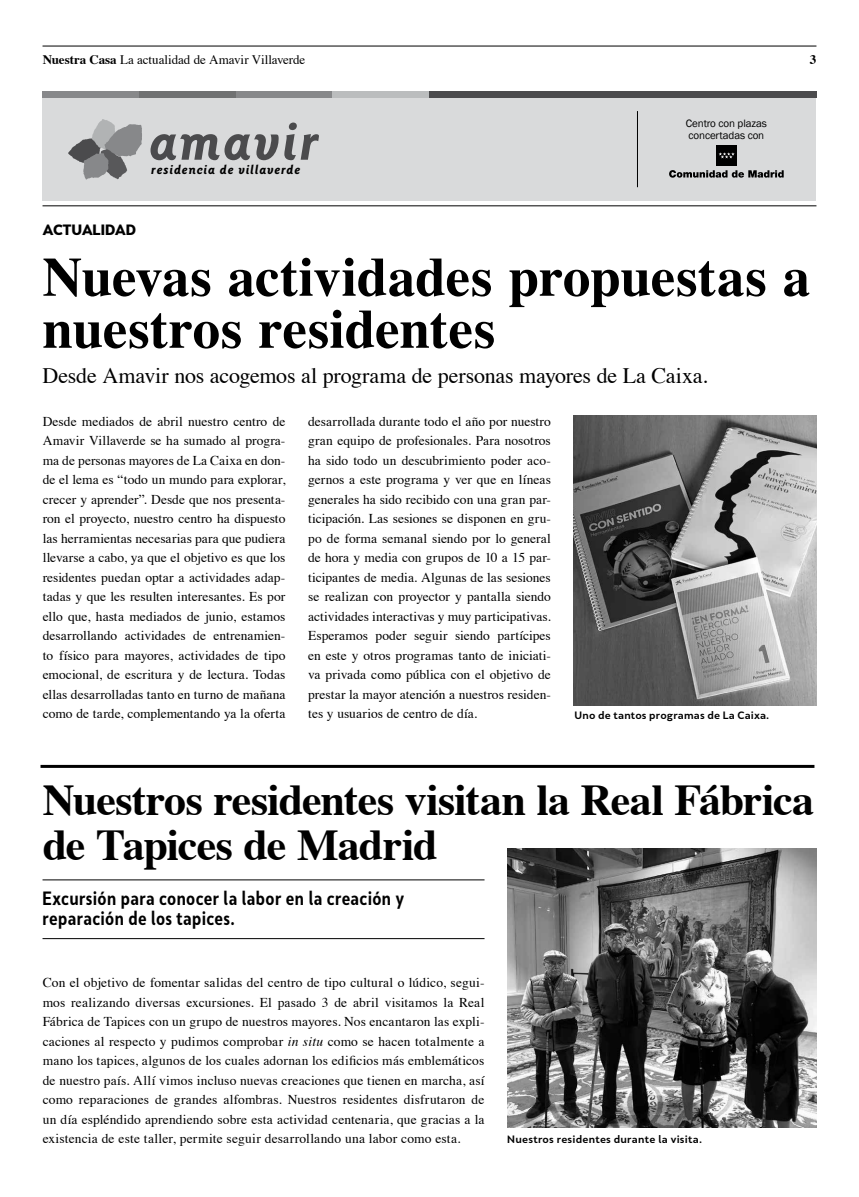
<style>
.page{position:relative;width:859px;height:1197px;background:#fff}
.page>*{position:absolute;margin:0;border:0;box-sizing:border-box;transform-origin:0 0}
.t1{font:700 55px/52px "Times";color:#000}
.t2{font:italic 700 51px "Goudy Sans BQ";letter-spacing:.055em;color:#4b4b4d}
.t3{font:700 44px/45px "Times";letter-spacing:-.02em;color:#000}
.t4{font:22px "Times";letter-spacing:-.005em;color:#000}
.t5{font:700 18px/20px "Skola Sans Cn";letter-spacing:.02em;color:#000}
.t6{font:900 14px "Skola Sans";color:#000}
.t7{font:13.5px/19.5px "Times";letter-spacing:.005em;color:#000;text-align:justify}
.t8{font:13px "Times";letter-spacing:-.005em;color:#000}
.t9{font:700 13px "Times";color:#000}
.t10{font:italic 700 12.5px "Goudy Sans BQ";letter-spacing:.075em;color:#000}
.t11{font:11px/12px "Franklin Gothic";letter-spacing:-.01em;color:#000}
.t12{font:700 10px "Skola Sans";letter-spacing:.015em;color:#000}
.s1{font-weight:700}
.s2{font-style:italic}
</style>
<div class="page">
<div style="left:43px;top:93px;width:773px;height:107px;background:#d9dadb"></div>
<img style="left:507px;top:848px;width:309px;height:278px">
<hr style="left:41px;top:764px;width:773px;height:3px;background:#000">
<img style="left:574px;top:415px;width:242px;height:290px">
<hr style="left:43px;top:879px;width:441px;height:1px;background:#000">
<hr style="left:43px;top:938px;width:441px;height:1px;background:#000">
<hr style="left:637px;top:111px;width:1px;height:76px;background:#000">
<div style="left:43px;top:91px;width:96px;height:6px;background:#87888a"></div>
<div style="left:139px;top:91px;width:97px;height:6px;background:#707172"></div>
<div style="left:236px;top:91px;width:97px;height:6px;background:#87888a"></div>
<div style="left:332px;top:91px;width:97px;height:6px;background:#bbbdbe"></div>
<div style="left:429px;top:91px;width:387px;height:6px;background:#4b4b4d"></div>
<div style="left:716px;top:145px;width:21px;height:21px;background:#000"></div>
<svg style="left:719px;top:152px;width:16px;height:6px"></svg>
<svg style="left:669px;top:170px;width:115px;height:8px"></svg>
<hr style="left:43px;top:205px;width:773px;height:1px;background:#000">
<svg style="left:68px;top:119px;width:74px;height:61px"></svg>
<hr style="left:43px;top:46px;width:773px;height:1px;background:#000">
<p class="t8" style="left:43px;top:47px;width:264px"><span class="s1">Nuestra Casa</span> La actualidad de Amavir Villaverde</p>
<p class="t9" style="left:810px;top:47px;width:8px">3</p>
<h2 class="t2" style="left:149px;top:112px;width:171px">amavir</h2>
<p class="t10" style="left:151px;top:162px;width:150px">residencia de villaverde</p>
<p class="t6" style="left:43px;top:221px;width:95px">ACTUALIDAD</p>
<p class="t11" style="left:686px;top:117px;width:82px">Centro con plazas concertadas con</p>
<h1 class="t1" style="left:43px;top:245px;width:769px">Nuevas actividades propuestas a nuestros residentes</h1>
<h3 class="t4" style="left:43px;top:355px;width:667px">Desde Amavir nos acogemos al programa de personas mayores de La Caixa.</h3>
<p class="t7" style="left:43px;top:410px;width:244px">Desde mediados de abril nuestro centro de Amavir Villaverde se ha sumado al progra&shy;ma de personas mayores de La Caixa en don&shy;de el lema es “todo un mundo para explorar, crecer y aprender”. Desde que nos presenta&shy;ron el proyecto, nuestro centro ha dispuesto las herramientas necesarias para que pudiera llevarse a cabo, ya que el objetivo es que los residentes puedan optar a actividades adap&shy;tadas y que les resulten interesantes. Es por ello que, hasta mediados de junio, estamos desarrollando actividades de entrenamien&shy;to físico para mayores, actividades de tipo emocional, de escritura y de lectura. Todas ellas desarrolladas tanto en turno de mañana como de tarde, complementando ya la oferta</p>
<p class="t7" style="left:308px;top:410px;width:244px">desarrollada durante todo el año por nuestro gran equipo de profesionales. Para nosotros ha sido todo un descubrimiento poder aco&shy;gernos a este programa y ver que en líneas generales ha sido recibido con una gran par&shy;ticipación. Las sesiones se disponen en gru&shy;po de forma semanal siendo por lo general de hora y media con grupos de 10 a 15 par&shy;ticipantes de media. Algunas de las sesiones se realizan con proyector y pantalla siendo actividades interactivas y muy participativas.<br>Esperamos poder seguir siendo partícipes en este y otros programas tanto de iniciati&shy;va privada como pública con el objetivo de prestar la mayor atención a nuestros residen&shy;tes y usuarios de centro de día.</p>
<p class="t12" style="left:575px;top:709px;width:196px">Uno de tantos programas de La Caixa.</p>
<h3 class="t3" style="left:43px;top:772px;width:773px">Nuestros residentes visitan la Real Fábrica de Tapices de Madrid</h3>
<h3 class="t5" style="left:43px;top:887px;width:363px">Excursión para conocer la labor en la creación y reparación de los tapices.</h3>
<p class="t7" style="left:43px;top:971px;width:443px">Con el objetivo de fomentar salidas del centro de tipo cultural o lúdico, segui&shy;mos realizando diversas excursiones. El pasado 3 de abril visitamos la Real Fábrica de Tapices con un grupo de nuestros mayores. Nos encantaron las expli&shy;caciones al respecto y pudimos comprobar <span class="s2">in situ</span> como se hacen totalmente a mano los tapices, algunos de los cuales adornan los edificios más emblemáticos de nuestro país. Allí vimos incluso nuevas creaciones que tienen en marcha, así como reparaciones de grandes alfombras. Nuestros residentes disfrutaron de un día espléndido aprendiendo sobre esta actividad centenaria, que gracias a la existencia de este taller, permite seguir desarrollando una labor como esta.</p>
<p class="t12" style="left:507px;top:1132px;width:196px">Nuestros residentes durante la visita.</p>
</div>
